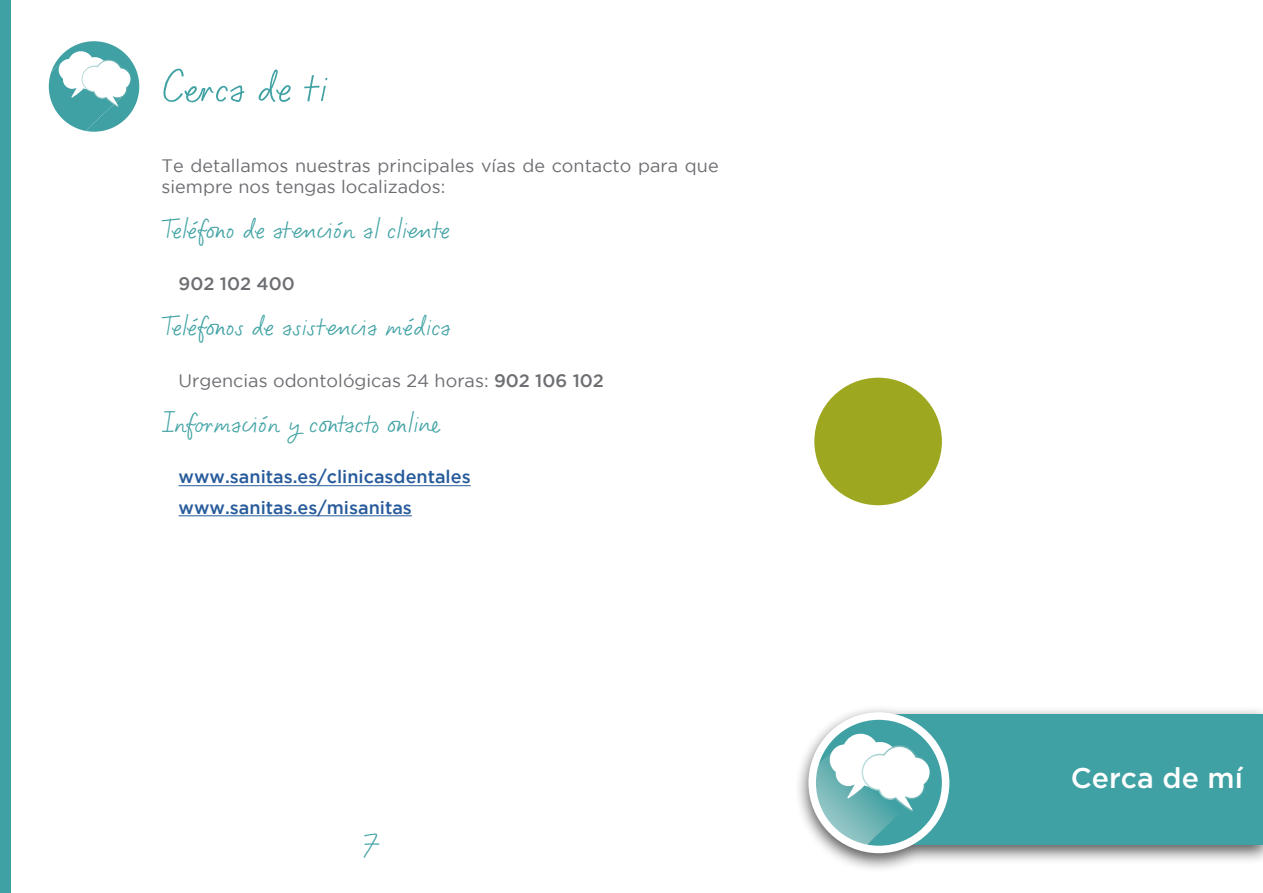
<style>
.page{position:relative;width:1263px;height:893px;background:#fff}
.page>*{position:absolute;margin:0;border:0;box-sizing:border-box;transform-origin:0 0}
.t1{font:58.5px "Bupa Script";color:#3fa1a3}
.t2{font:37.5px "Bupa Script";color:#3fa1a3}
.t3{font:36px "Bupa Script";color:#3fa1a3}
.t4{font:500 28.5px "Gotham";color:#fff}
.t5{font:18px/21.6px "Gotham";color:#6c6e72}
.t6{font:500 18px/30.2px "Gotham";color:#275b9b}
.t7{font:500 18px "Gotham";color:#6c6e72}
.s1{font-weight:500}
</style>
<div class="page">
<hr style="left:179px;top:485px;width:292px;height:1px;background:#275b9b">
<hr style="left:179px;top:516px;width:233px;height:1px;background:#275b9b">
<svg style="left:48px;top:41px;width:92px;height:91px"></svg>
<div style="left:0;top:0;width:11px;height:893px;background:#3fa1a3"></div>
<div style="left:814px;top:378px;width:128px;height:127px;background:#9da71f;border-radius:50%"></div>
<div style="left:795px;top:705px;width:468px;height:168px;background:#000;opacity:.66"></div>
<div style="left:879px;top:714px;width:384px;height:131px;background:#3fa1a3"></div>
<svg style="left:812px;top:716px;width:134px;height:133px"></svg>
<div style="left:808px;top:712px;width:141px;height:141px;border:8px solid #fff;border-radius:50%"></div>
<h1 class="t1" style="left:162px;top:59px;width:167px">Cerca de ti</h1>
<p class="t5" style="left:162px;top:154px;width:558px">Te detallamos nuestras principales vías de contacto para que siempre nos tengas localizados:</p>
<h2 class="t2" style="left:162px;top:211px;width:290px">Teléfono de atención al cliente</h2>
<p class="t7" style="left:179px;top:273px;width:118px">902 102 400</p>
<h2 class="t2" style="left:162px;top:308px;width:291px">Teléfonos de asistencia médica</h2>
<p class="t5" style="left:179px;top:369px;width:427px">Urgencias odontológicas 24 horas: <span class="s1">902 106 102</span></p>
<h2 class="t2" style="left:162px;top:404px;width:281px">Información y contacto online</h2>
<p class="t6" style="left:179px;top:462px;width:294px">www.sanitas.es/clinicasdentales www.sanitas.es/misanitas</p>
<h3 class="t3" style="left:364px;top:826px;width:18px">7</h3>
<h3 class="t4" style="left:1071px;top:759px;width:174px">Cerca de mí</h3>
<h3 class="t4" style="left:1086px;top:761px;width:158px">Cerca de ti</h3>
</div>
